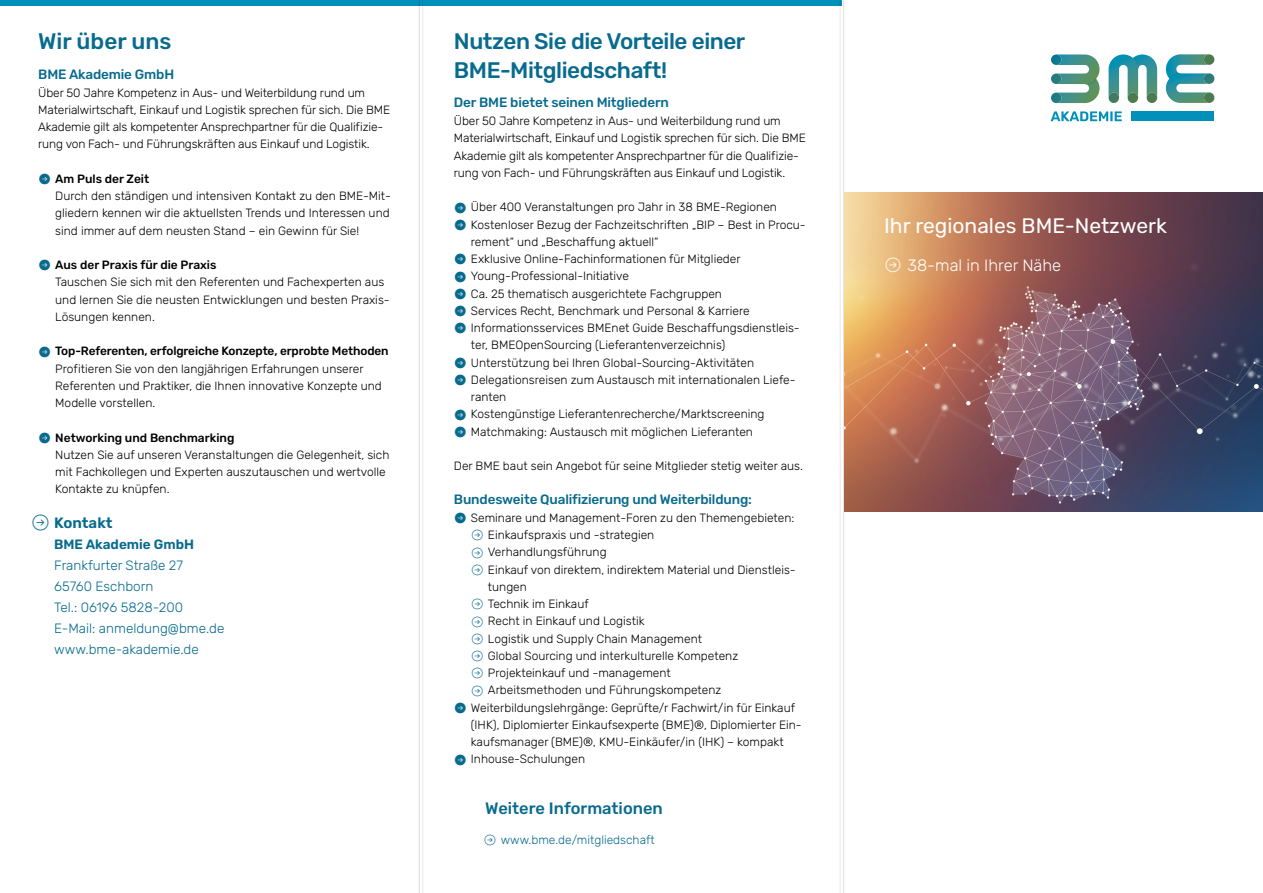
<style>
.page{position:relative;width:1263px;height:893px;background:#fff}
.page>*{position:absolute;margin:0;border:0;box-sizing:border-box;transform-origin:0 0}
.t1{font:500 22.5px/28.5px "Rubik";letter-spacing:-.02em;color:#086b8e}
.t2{font:500 22.5px "Rubik";color:#086b8e}
.t3{font:21px "Rubik";color:#fff}
.t4{font:500 16.5px "Rubik";color:#086b8e}
.t5{font:300 16.5px "Rubik";color:#fff}
.t6{font:600 15px "Rubik";color:#086b8e}
.t7{font:300 13.5px/21px "Rubik";color:#086b8e}
.t8{font:500 13.5px "Rubik";letter-spacing:-.01em;color:#086b8e}
.t9{font:600 13.5px "Rubik";color:#086b8e}
.t10{font:300 12px/17.2px "Rubik";color:#000}
.t11{font:500 12px "Rubik";letter-spacing:-.01em;color:#000}
.t12{font:300 12px "Rubik";color:#086b8e}
</style>
<div class="page">
<div style="left:1131px;top:111px;width:83px;height:10px;background:#0090b9"></div>
<svg style="left:1051px;top:111px;width:71px;height:10px"></svg>
<svg style="left:1051px;top:54px;width:48px;height:49px"></svg>
<svg style="left:1166px;top:54px;width:49px;height:49px"></svg>
<svg style="left:1108px;top:54px;width:49px;height:49px"></svg>
<div style="left:0;top:0;width:842px;height:6px;background:#0090b9"></div>
<div style="left:407px;top:0;width:28px;height:893px;background:#000;opacity:.25"></div>
<div style="left:827px;top:0;width:29px;height:893px;background:#000;opacity:.25"></div>
<img style="left:844px;top:192px;width:419px;height:320px">
<svg style="left:886px;top:258px;width:14px;height:15px"></svg>
<h1 class="t2" style="left:38px;top:29px;width:135px">Wir über uns</h1>
<p class="t8" style="left:38px;top:66px;width:137px">BME Akademie GmbH</p>
<p class="t10" style="left:38px;top:84px;width:353px">Über 50 Jahre Kompetenz in Aus- und Weiterbildung rund um Materialwirtschaft, Einkauf und Logistik sprechen für sich. Die BME Akademie gilt als kompetenter Ansprechpartner für die Qualifizie&shy;rung von Fach- und Führungskräften aus Einkauf und Logistik.</p>
<p class="t11" style="left:55px;top:172px;width:95px">Am Puls der Zeit</p>
<p class="t10" style="left:55px;top:188px;width:337px;text-align:justify">Durch den ständigen und intensiven Kontakt zu den BME-Mit&shy;gliedern kennen wir die aktuellsten Trends und Interessen und sind immer auf dem neusten Stand – ein Gewinn für Sie!</p>
<p class="t11" style="left:55px;top:258px;width:163px">Aus der Praxis für die Praxis</p>
<p class="t10" style="left:55px;top:274px;width:336px">Tauschen Sie sich mit den Referenten und Fachexperten aus und lernen Sie die neusten Entwicklungen und besten Praxis-<br>Lösungen kennen.</p>
<p class="t11" style="left:55px;top:344px;width:335px">Top-Referenten, erfolgreiche Konzepte, erprobte Methoden</p>
<p class="t10" style="left:55px;top:360px;width:328px">Profitieren Sie von den langjährigen Erfahrungen unserer<br>Referenten und Praktiker, die Ihnen innovative Konzepte und<br>Modelle vorstellen.</p>
<p class="t11" style="left:55px;top:431px;width:181px">Networking und Benchmarking</p>
<p class="t10" style="left:55px;top:446px;width:336px">Nutzen Sie auf unseren Veranstaltungen die Gelegenheit, sich mit Fachkollegen und Experten auszutauschen und wertvolle<br>Kontakte zu knüpfen.</p>
<p class="t6" style="left:54px;top:514px;width:60px">Kontakt</p>
<p class="t9" style="left:54px;top:537px;width:141px">BME Akademie GmbH</p>
<p class="t7" style="left:54px;top:555px;width:172px">Frankfurter Straße 27<br>65760 Eschborn<br>Tel.: 06196 5828-200<br>E-Mail: anmeldung@bme.de www.bme-akademie.de</p>
<h1 class="t1" style="left:454px;top:28px;width:293px">Nutzen Sie die Vorteile einer<br>BME-Mitgliedschaft!</h1>
<p class="t8" style="left:454px;top:95px;width:217px">Der BME bietet seinen Mitgliedern</p>
<p class="t10" style="left:454px;top:113px;width:353px">Über 50 Jahre Kompetenz in Aus- und Weiterbildung rund um Materialwirtschaft, Einkauf und Logistik sprechen für sich. Die BME Akademie gilt als kompetenter Ansprechpartner für die Qualifizie&shy;rung von Fach- und Führungskräften aus Einkauf und Logistik.</p>
<p class="t10" style="left:471px;top:199px;width:336px">Über 400 Veranstaltungen pro Jahr in 38 BME-Regionen Kostenloser Bezug der Fachzeitschriften „BIP – Best in Procu&shy;rement“ und „Beschaffung aktuell“<br>Exklusive Online-Fachinformationen für Mitglieder Young-Professional-Initiative<br>Ca. 25 thematisch ausgerichtete Fachgruppen<br>Services Recht, Benchmark und Personal &amp; Karriere Informationsservices BMEnet Guide Beschaffungsdienstleis&shy;ter, BMEOpenSourcing (Lieferantenverzeichnis)<br>Unterstützung bei Ihren Global-Sourcing-Aktivitäten Delegationsreisen zum Austausch mit internationalen Liefe&shy;ranten<br>Kostengünstige Lieferantenrecherche/Marktscreening Matchmaking: Austausch mit möglichen Lieferanten</p>
<p class="t10" style="left:454px;top:458px;width:350px">Der BME baut sein Angebot für seine Mitglieder stetig weiter aus.</p>
<p class="t8" style="left:454px;top:491px;width:300px">Bundesweite Qualifizierung und Weiterbildung:</p>
<p class="t10" style="left:471px;top:509px;width:325px">Seminare und Management-Foren zu den Themengebieten:</p>
<p class="t10" style="left:488px;top:527px;width:168px">Einkaufspraxis und -strategien</p>
<p class="t10" style="left:488px;top:544px;width:120px">Verhandlungsführung</p>
<p class="t10" style="left:488px;top:561px;width:309px">Einkauf von direktem, indirektem Material und Dienstleis-</p>
<p class="t10" style="left:488px;top:578px;width:41px">tungen</p>
<p class="t10" style="left:488px;top:596px;width:102px">Technik im Einkauf</p>
<p class="t10" style="left:488px;top:613px;width:158px">Recht in Einkauf und Logistik</p>
<p class="t10" style="left:488px;top:630px;width:216px">Logistik und Supply Chain Management</p>
<p class="t10" style="left:488px;top:647px;width:252px">Global Sourcing und interkulturelle Kompetenz</p>
<p class="t10" style="left:488px;top:665px;width:184px">Projekteinkauf und -management</p>
<p class="t10" style="left:488px;top:682px;width:235px">Arbeitsmethoden und Führungskompetenz</p>
<p class="t10" style="left:471px;top:699px;width:326px">Weiterbildungslehrgänge: Geprüfte/r Fachwirt/in für Einkauf</p>
<p class="t10" style="left:471px;top:716px;width:332px">(IHK), Diplomierter Einkaufsexperte (BME)®, Diplomierter Ein-</p>
<p class="t10" style="left:471px;top:734px;width:314px">kaufsmanager (BME)®, KMU-Einkäufer/in (IHK) – kompakt</p>
<p class="t10" style="left:471px;top:751px;width:116px">Inhouse-Schulungen</p>
<h3 class="t4" style="left:485px;top:799px;width:179px">Weitere Informationen</h3>
<p class="t12" style="left:501px;top:833px;width:155px">www.bme.de/mitgliedschaft</p>
<h2 class="t3" style="left:884px;top:214px;width:284px">Ihr regionales BME-Netzwerk</h2>
<h3 class="t5" style="left:907px;top:256px;width:155px">38-mal in Ihrer Nähe</h3>
</div>
